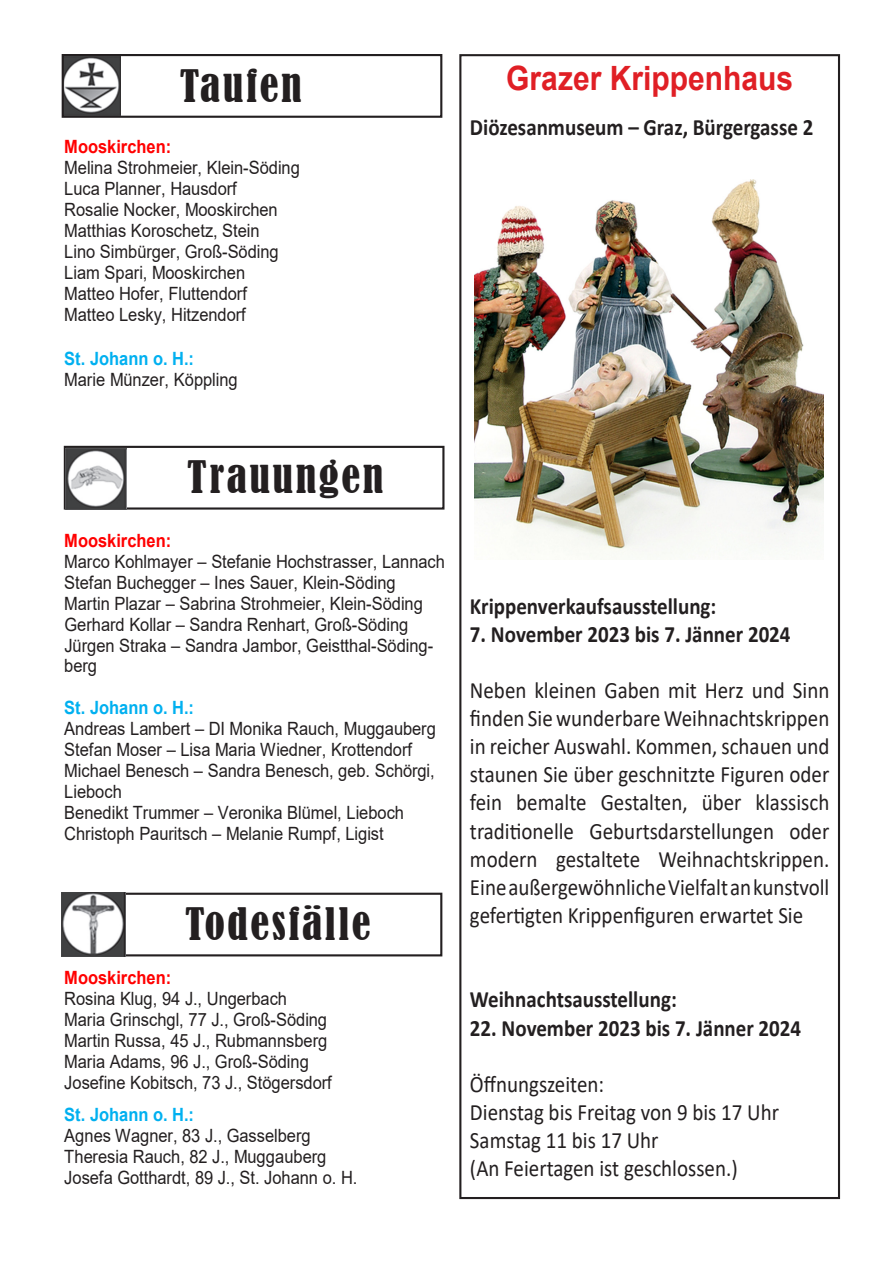
<style>
.page{position:relative;width:893px;height:1263px;background:#fff}
.page>*{position:absolute;margin:0;border:0;box-sizing:border-box;transform-origin:0 0}
.t1{font:condensed 42px "Bernard";letter-spacing:.06em;color:#231f20}
.x_msonormal{font:700 33.45px "Arial";color:#e01f25;scale:.9 1}
.x_msonormal-2{font:23.4px/28.2px "Calibri";color:#231f20;text-align:justify;scale:.9 1}
.x_msonormal-3{font:700 23.4px "Calibri";color:#231f20;scale:.9 1}
.t2{font:18.3px/20.9px "Arial";color:#231f20;scale:.9 1}
.s1{font-weight:700;color:#f00}
.s2{font-weight:700;color:#00b0f0}
</style>
<div class="page">
<div style="left:459px;top:54px;width:381px;height:1145px;border:2px solid #231f20"></div>
<img style="left:474px;top:180px;width:349px;height:377px">
<img style="left:65px;top:57px;width:56px;height:58px">
<div style="left:62px;top:54px;width:380px;height:64px;border:2px solid #231f20"></div>
<div style="left:64px;top:446px;width:380px;height:64px;border:2px solid #231f20"></div>
<img style="left:65px;top:449px;width:61px;height:61px">
<div style="left:62px;top:893px;width:380px;height:63px;border:2px solid #231f20"></div>
<img style="left:62px;top:893px;width:63px;height:63px">
<p class="t1" style="left:180px;top:61px;width:124px">Taufen</p>
<p class="t2" style="left:64px;top:136px;width:263px"><span class="s1">Mooskirchen:<br></span>Melina Strohmeier, Klein-Söding<br>Luca Planner, Hausdorf<br>Rosalie Nocker, Mooskirchen<br>Matthias Koroschetz, Stein<br>Lino Simbürger, Groß-Söding<br>Liam Spari, Mooskirchen<br>Matteo Hofer, Fluttendorf<br>Matteo Lesky, Hitzendorf</p>
<p class="t2" style="left:64px;top:348px;width:194px"><span class="s2">St. Johann o. H.:<br></span>Marie Münzer, Köppling</p>
<p class="x_msonormal" style="left:506px;top:55px;width:320px">Grazer Krippenhaus</p>
<p class="x_msonormal-3" style="left:470px;top:111px;width:383px">Diözesanmuseum – Graz, Bürgergasse 2</p>
<p class="t1" style="left:187px;top:452px;width:198px">Trauungen</p>
<p class="t2" style="left:64px;top:530px;width:424px"><span class="s1">Mooskirchen:<br></span>Marco Kohlmayer – Stefanie Hochstrasser, Lannach Stefan Buchegger – Ines Sauer, Klein-Söding Martin Plazar – Sabrina Strohmeier, Klein-Söding Gerhard Kollar – Sandra Renhart, Groß-Söding Jürgen Straka – Sandra Jambor, Geistthal-Söding&shy;berg</p>
<p class="t2" style="left:64px;top:697px;width:414px"><span class="s2">St. Johann o. H.:<br></span>Andreas Lambert – DI Monika Rauch, Muggauberg Stefan Moser – Lisa Maria Wiedner, Krottendorf Michael Benesch – Sandra Benesch, geb. Schörgi, Lieboch<br>Benedikt Trummer – Veronika Blümel, Lieboch Christoph Pauritsch – Melanie Rumpf, Ligist</p>
<p class="t1" style="left:185px;top:899px;width:187px">Todesfälle</p>
<p class="t2" style="left:64px;top:967px;width:298px"><span class="s1">Mooskirchen:<br></span>Rosina Klug, 94 J., Ungerbach<br>Maria Grinschgl, 77 J., Groß-Söding<br>Martin Russa, 45 J., Rubmannsberg<br>Maria Adams, 96 J., Groß-Söding<br>Josefine Kobitsch, 73 J., Stögersdorf</p>
<p class="t2" style="left:64px;top:1104px;width:327px"><span class="s2">St. Johann o. H.:<br></span>Agnes Wagner, 83 J., Gasselberg<br>Theresia Rauch, 82 J., Muggauberg<br>Josefa Gotthardt, 89 J., St. Johann o. H.</p>
<p class="x_msonormal-3" style="left:470px;top:589px;width:275px">Krippenverkaufsausstellung:</p>
<p class="x_msonormal-3" style="left:470px;top:617px;width:358px">7. November 2023 bis 7. Jänner 2024</p>
<p class="x_msonormal-2" style="left:470px;top:675px;width:401px">Neben kleinen Gaben mit Herz und Sinn finden Sie wunderbare Weihnachtskrippen in reicher Auswahl. Kommen, schauen und staunen Sie über geschnitzte Figuren oder fein bemalte Gestalten, über klassisch traditionelle Geburtsdarstellungen oder modern gestaltete Weihnachtskrippen.<br>Eine außergewöhnliche Vielfalt an kunstvoll gefertigten Krippenfiguren erwartet Sie</p>
<p class="x_msonormal-3" style="left:470px;top:983px;width:231px">Weihnachtsausstellung:</p>
<p class="x_msonormal-3" style="left:470px;top:1011px;width:370px">22. November 2023 bis 7. Jänner 2024</p>
<p class="x_msonormal-2" style="left:470px;top:1069px;width:151px">Öffnungszeiten:</p>
<p class="x_msonormal-2" style="left:470px;top:1097px;width:345px">Dienstag bis Freitag von 9 bis 17 Uhr</p>
<p class="x_msonormal-2" style="left:470px;top:1125px;width:211px">Samstag 11 bis 17 Uhr</p>
<p class="x_msonormal-2" style="left:470px;top:1154px;width:299px">(An Feiertagen ist geschlossen.)</p>
</div>
